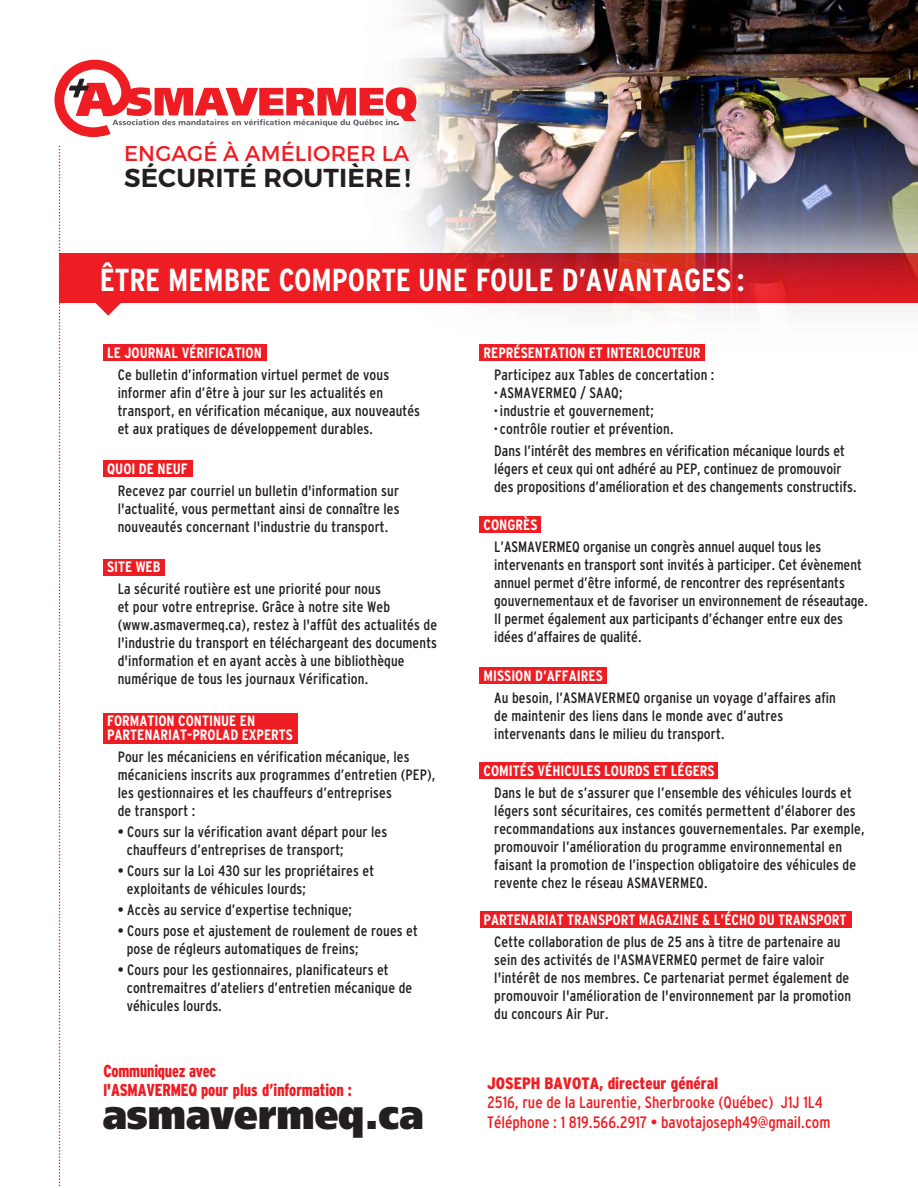
<style>
.page{position:relative;width:918px;height:1188px;background:#fff}
.page>*{position:absolute;margin:0;border:0;box-sizing:border-box;transform-origin:0 0}
.t1{font:900 41.7px "Frutiger";color:#231f20;scale:.9 1}
.t2{font:700 condensed 31.8px "Interstate";color:#fff}
.t3{font:600 25.95px "Montserrat";letter-spacing:.005em;color:#231f20}
.t4{font:21.45px "Montserrat";letter-spacing:.005em;color:#ee1d23}
.t5{font:900 condensed 17.25px/18.8px "Interstate";letter-spacing:-.015em;color:#ee1d23;scale:.9 1}
.t6{font:condensed 16.5px/19.5px "Interstate";color:#ee1d23}
.t7{font:900 condensed 16.5px "Interstate";color:#ee1d23}
.t8{font:condensed 15px/18px "Interstate";letter-spacing:.01em;color:#231f20}
.t9{font:700 condensed 15px/13.5px "Interstate";color:#fff}
.s1{font-size:9px}
</style>
<div class="page">
<div style="left:60px;top:253px;width:858px;height:50px;background:#ee1d23"></div>
<svg style="left:95px;top:303px;width:26px;height:13px"></svg>
<img style="left:404px;top:0;width:514px;height:361px">
<svg style="left:54px;top:60px;width:362px;height:77px"></svg>
<svg style="left:59px;top:145px;width:1px;height:1042px"></svg>
<div style="left:103px;top:344px;width:164px;height:17px;background:#ee1d23"></div>
<div style="left:480px;top:344px;width:225px;height:17px;background:#ee1d23"></div>
<div style="left:480px;top:516px;width:61px;height:17px;background:#ee1d23"></div>
<div style="left:480px;top:668px;width:127px;height:16px;background:#ee1d23"></div>
<div style="left:480px;top:762px;width:238px;height:17px;background:#ee1d23"></div>
<div style="left:480px;top:911px;width:372px;height:17px;background:#ee1d23"></div>
<div style="left:103px;top:460px;width:90px;height:17px;background:#ee1d23"></div>
<div style="left:103px;top:559px;width:61px;height:17px;background:#ee1d23"></div>
<div style="left:103px;top:713px;width:195px;height:31px;background:#ee1d23"></div>
<h3 class="t4" style="left:124px;top:140px;width:287px">ENGAGÉ À AMÉLIORER LA</h3>
<h3 class="t3" style="left:124px;top:162px;width:288px">SÉCURITÉ ROUTIÈRE!</h3>
<h2 class="t2" style="left:100px;top:262px;width:646px">ÊTRE MEMBRE COMPORTE UNE FOULE D’AVANTAGES :</h2>
<p class="t9" style="left:107px;top:346px;width:156px">LE JOURNAL VÉRIFICATION</p>
<p class="t8" style="left:118px;top:365px;width:304px">Ce bulletin d’information virtuel permet de vous informer afin d’être à jour sur les actualités en transport, en vérification mécanique, aux nouveautés et aux pratiques de développement durables.</p>
<p class="t9" style="left:107px;top:462px;width:82px">QUOI DE NEUF</p>
<p class="t8" style="left:118px;top:482px;width:283px;text-align:justify">Recevez par courriel un bulletin d'information sur l'actualité, vous permettant ainsi de connaître les nouveautés concernant l'industrie du transport.</p>
<p class="t9" style="left:107px;top:560px;width:55px">SITE WEB</p>
<p class="t8" style="left:118px;top:580px;width:321px">La sécurité routière est une priorité pour nous<br>et pour votre entreprise. Grâce à notre site Web (www.asmavermeq.ca), restez à l'affût des actualités de l'industrie du transport en téléchargeant des documents d'information et en ayant accès à une bibliothèque numérique de tous les journaux Vérification.</p>
<p class="t9" style="left:107px;top:714px;width:187px">FORMATION CONTINUE EN<br>PARTENARIAT-PROLAD EXPERTS</p>
<p class="t8" style="left:118px;top:748px;width:319px">Pour les mécaniciens en vérification mécanique, les mécaniciens inscrits aux programmes d’entretien (PEP), les gestionnaires et les chauffeurs d’entreprises<br>de transport :</p>
<p class="t8" style="left:127px;top:823px;width:262px;text-indent:-9px">• Cours sur la vérification avant départ pour les chauffeurs d’entreprises de transport;</p>
<p class="t8" style="left:127px;top:862px;width:249px;text-indent:-9px">• Cours sur la Loi 430 sur les propriétaires et exploitants de véhicules lourds;</p>
<p class="t8" style="left:118px;top:901px;width:236px">• Accès au service d’expertise technique;</p>
<p class="t8" style="left:127px;top:922px;width:293px;text-indent:-9px">• Cours pose et ajustement de roulement de roues et pose de régleurs automatiques de freins;</p>
<p class="t8" style="left:127px;top:961px;width:287px;text-indent:-9px">• Cours pour les gestionnaires, planificateurs et contremaitres d’ateliers d’entretien mécanique de véhicules lourds.</p>
<p class="t5" style="left:103px;top:1061px;width:278px">Communiquez avec<br>l'ASMAVERMEQ pour plus d’information :</p>
<h1 class="t1" style="left:103px;top:1089px;width:358px">asmavermeq.ca</h1>
<p class="t9" style="left:484px;top:346px;width:218px">REPRÉSENTATION ET INTERLOCUTEUR</p>
<p class="t8" style="left:494px;top:365px;width:222px">Participez aux Tables de concertation :</p>
<p class="t8" style="left:494px;top:383px;width:130px"><span class="s1">•</span> ASMAVERMEQ / SAAQ;</p>
<p class="t8" style="left:494px;top:401px;width:161px"><span class="s1">•</span> industrie et gouvernement;</p>
<p class="t8" style="left:494px;top:417px;width:352px;line-height:22.5px"><span class="s1">•</span> contrôle routier et prévention.<br>Dans l’intérêt des membres en vérification mécanique lourds et</p>
<p class="t8" style="left:494px;top:460px;width:364px">légers et ceux qui ont adhéré au PEP, continuez de promouvoir des propositions d’amélioration et des changements constructifs.</p>
<p class="t9" style="left:484px;top:518px;width:55px">CONGRÈS</p>
<p class="t8" style="left:494px;top:537px;width:375px">L’ASMAVERMEQ organise un congrès annuel auquel tous les intervenants en transport sont invités à participer. Cet évènement annuel permet d’être informé, de rencontrer des représentants gouvernementaux et de favoriser un environnement de réseautage.<br>Il permet également aux participants d’échanger entre eux des idées d’affaires de qualité.</p>
<p class="t9" style="left:484px;top:669px;width:121px">MISSION D’AFFAIRES</p>
<p class="t8" style="left:494px;top:689px;width:343px">Au besoin, l’ASMAVERMEQ organise un voyage d’affaires afin de maintenir des liens dans le monde avec d’autres intervenants dans le milieu du transport.</p>
<p class="t9" style="left:484px;top:763px;width:232px">COMITÉS VÉHICULES LOURDS ET LÉGERS</p>
<p class="t8" style="left:494px;top:783px;width:372px">Dans le but de s’assurer que l’ensemble des véhicules lourds et légers sont sécuritaires, ces comités permettent d’élaborer des recommandations aux instances gouvernementales. Par exemple, promouvoir l’amélioration du programme environnemental en faisant la promotion de l’inspection obligatoire des véhicules de revente chez le réseau ASMAVERMEQ.</p>
<p class="t9" style="left:484px;top:913px;width:364px">PARTENARIAT TRANSPORT MAGAZINE &amp; L’ÉCHO DU TRANSPORT</p>
<p class="t8" style="left:494px;top:933px;width:358px">Cette collaboration de plus de 25 ans à titre de partenaire au sein des activités de l'ASMAVERMEQ permet de faire valoir l'intérêt de nos membres. Ce partenariat permet également de promouvoir l'amélioration de l'environnement par la promotion du concours Air Pur.</p>
<p class="t7" style="left:487px;top:1074px;width:233px">JOSEPH BAVOTA, directeur général</p>
<p class="t6" style="left:487px;top:1093px;width:345px">2516, rue de la Laurentie, Sherbrooke (Québec) J1J 1L4<br>Téléphone : 1 819.566.2917 • bavotajoseph49@gmail.com</p>
</div>
